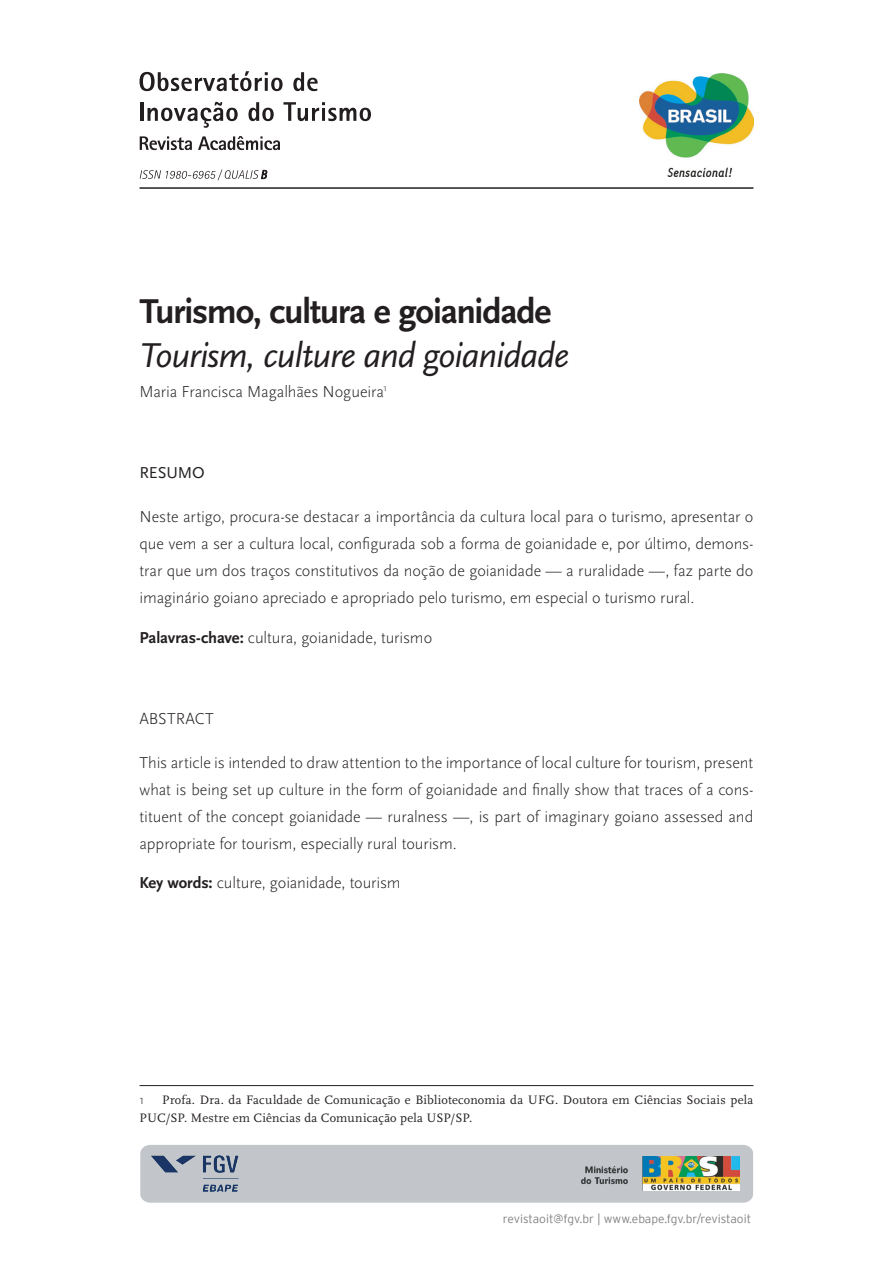
<style>
.page{position:relative;width:893px;height:1263px;background:#fff}
.page>*{position:absolute;margin:0;border:0;box-sizing:border-box;transform-origin:0 0}
.t1{font:italic 36px "Scala Sans";letter-spacing:-.025em;color:#231f20}
.t2{font:700 36px "Scala Sans";letter-spacing:-.035em;color:#231f20}
.t3{font:300 16.5px/27px "Scala Sans";letter-spacing:-.005em;color:#231f20;text-align:justify}
.t4{font:16.5px "Scala Sans Caps";letter-spacing:-.01em;color:#231f20}
.t5{font:12.75px/18px "Scala";letter-spacing:.02em;color:#231f20}
.t6{font:300 12.75px "Scala Sans";color:#231f20}
.t7{font:300 12px "Interstate";color:#818282}
.s1{font-weight:700}
</style>
<div class="page">
<div style="left:140px;top:1145px;width:613px;height:58px;background:#c2c5ca"></div>
<hr style="left:140px;top:1085px;width:613px;height:1px;background:#231f20">
<img style="left:581px;top:1157px;width:159px;height:34px">
<img style="left:151px;top:1156px;width:88px;height:36px">
<img style="left:639px;top:73px;width:114px;height:104px">
<hr style="left:140px;top:187px;width:613px;height:2px;background:#231f20">
<svg style="left:140px;top:169px;width:127px;height:11px"></svg>
<svg style="left:140px;top:71px;width:143px;height:20px"></svg>
<svg style="left:293px;top:72px;width:25px;height:19px"></svg>
<hr style="left:140px;top:102px;width:3px;height:19px;background:#221d1f">
<svg style="left:147px;top:102px;width:91px;height:26px"></svg>
<svg style="left:248px;top:102px;width:26px;height:19px"></svg>
<svg style="left:283px;top:102px;width:88px;height:19px"></svg>
<svg style="left:140px;top:136px;width:52px;height:14px"></svg>
<svg style="left:198px;top:136px;width:82px;height:14px"></svg>
<h1 class="t2" style="left:140px;top:292px;width:413px">Turismo, cultura e goianidade</h1>
<h1 class="t1" style="left:140px;top:336px;width:431px">Tourism, culture and goianidade</h1>
<p class="t3" style="left:140px;top:378px;width:249px">Maria Francisca Magalhães Nogueira<sup>1</sup></p>
<p class="t4" style="left:140px;top:464px;width:67px">RESUMO</p>
<p class="t3" style="left:140px;top:503px;width:615px">Neste artigo, procura-se destacar a importância da cultura local para o turismo, apresentar o que vem a ser a cultura local, configurada sob a forma de goianidade e, por último, demons&shy;trar que um dos traços constitutivos da noção de goianidade — a ruralidade —, faz parte do imaginário goiano apreciado e apropriado pelo turismo, em especial o turismo rural.</p>
<p class="t3" style="left:140px;top:624px;width:294px"><span class="s1">Palavras-chave:</span> cultura, goianidade, turismo</p>
<p class="t3" style="left:140px;top:705px;width:76px">ABSTRACT</p>
<p class="t3" style="left:140px;top:749px;width:615px">This article is intended to draw attention to the importance of local culture for tourism, present what is being set up culture in the form of goianidade and finally show that traces of a cons&shy;tituent of the concept goianidade — ruralness —, is part of imaginary goiano assessed and appropriate for tourism, especially rural tourism.</p>
<p class="t3" style="left:140px;top:870px;width:263px"><span class="s1">Key words:</span> culture, goianidade, tourism</p>
<p class="t5" style="left:140px;top:1091px;width:615px;text-indent:23px">Profa. Dra. da Faculdade de Comunicação e Biblioteconomia da UFG. Doutora em Ciências Sociais pela<br>PUC/SP. Mestre em Ciências da Comunicação pela USP/SP.</p>
<p class="t6" style="left:140px;top:1092px;width:6px">1</p>
<p class="t7" style="left:503px;top:1212px;width:250px">revistaoit@fgv.br | www.ebape.fgv.br/revistaoit</p>
</div>
